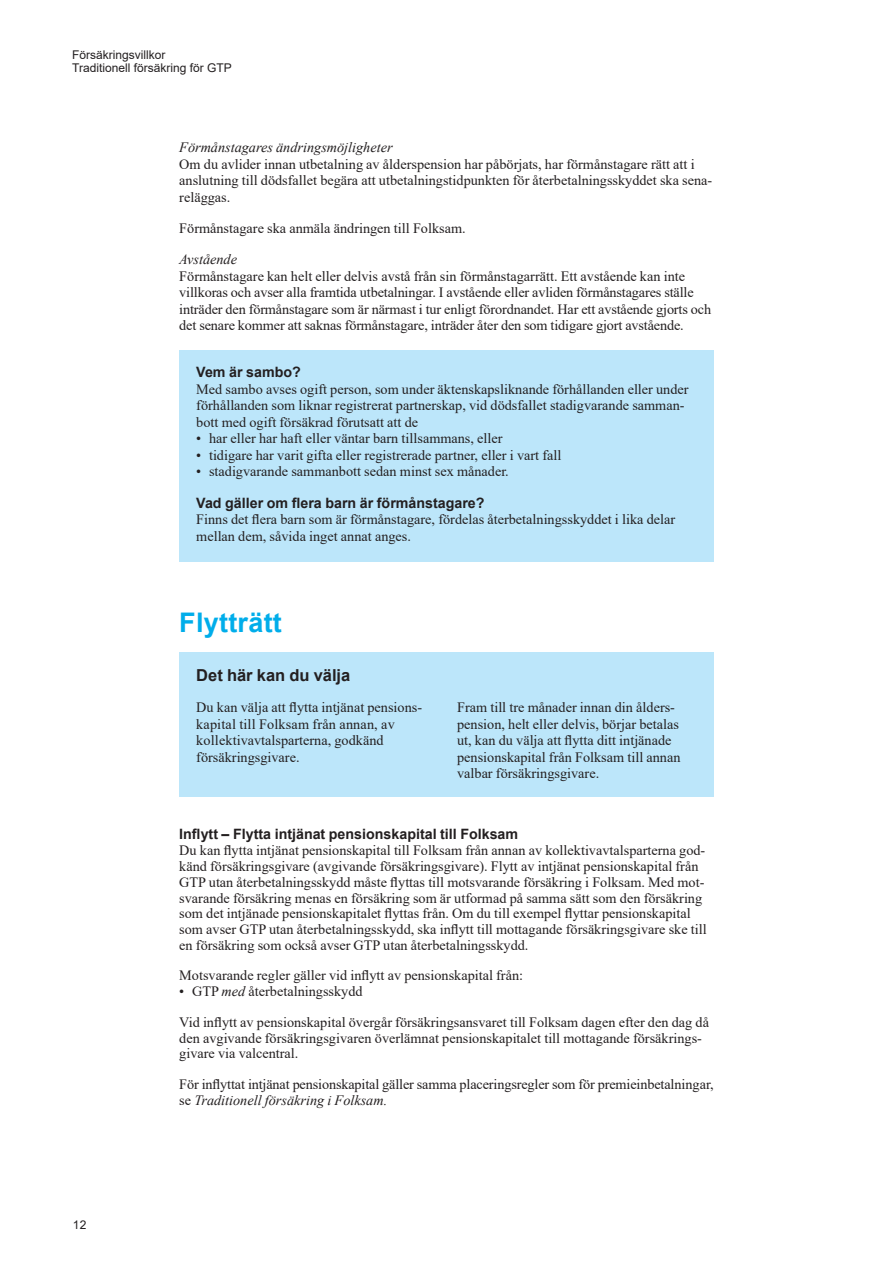
<style>
.page{position:relative;width:893px;height:1263px;background:#fff}
.page>*{position:absolute;margin:0;border:0;box-sizing:border-box;transform-origin:0 0}
._0_Rubrik_3_18pt_Ari{font:700 27px "Arial";letter-spacing:.01em;color:#00adea}
._0_Rubrik_5_11pt__Ar{font:700 16.5px "Arial";color:#231f20}
._0_Brödtext{font:14.25px/16.5px "Times New Roman";color:#231f20}
._0_Brödtext_nytt_sty{font:14.25px/16.5px "Times New Roman";color:#231f20}
._0_Rubrik_6_9_5pt_Ar{font:700 14.25px "Arial";color:#231f20}
._0_Rubrik_7_9_5pt__I{font:italic 14.25px "Times New Roman";color:#231f20}
.t1{font:12px/13.5px "Arial";color:#231f20}
.s1{font-style:italic}
</style>
<div class="page">
<div style="left:179px;top:350px;width:535px;height:211px;background:#bce6fa"></div>
<div style="left:179px;top:652px;width:535px;height:144px;background:#bce6fa"></div>
<p class="t1" style="left:72px;top:48px;width:161px">Försäkringsvillkor<br>Traditionell försäkring för GTP</p>
<p class="_0_Rubrik_7_9_5pt__I" style="left:179px;top:137px;width:215px">Förmånstagares ändringsmöjligheter</p>
<p class="_0_Brödtext" style="left:179px;top:155px;width:535px">Om du avlider innan utbetalning av ålderspension har påbörjats, har förmånstagare rätt att i anslutning till dödsfallet begära att utbetalningstidpunkten för återbetalningsskyddet ska sena&shy;reläggas.</p>
<p class="_0_Brödtext_nytt_sty" style="left:179px;top:219px;width:288px">Förmånstagare ska anmäla ändringen till Folksam.</p>
<p class="_0_Rubrik_7_9_5pt__I" style="left:179px;top:250px;width:59px">Avstående</p>
<p class="_0_Brödtext" style="left:179px;top:267px;width:533px">Förmånstagare kan helt eller delvis avstå från sin förmånstagarrätt. Ett avstående kan inte villkoras och avser alla framtida utbetalningar. I avstående eller avliden förmånstagares ställe inträder den förmånstagare som är närmast i tur enligt förordnandet. Har ett avstående gjorts och det senare kommer att saknas förmånstagare, inträder åter den som tidigare gjort avstående.</p>
<p class="_0_Rubrik_6_9_5pt_Ar" style="left:196px;top:362px;width:106px">Vem är sambo?</p>
<p class="_0_Brödtext" style="left:196px;top:380px;width:494px">Med sambo avses ogift person, som under äktenskapsliknande förhållanden eller under förhållanden som liknar registrerat partnerskap, vid dödsfallet stadigvarande samman&shy;bott med ogift försäkrad förutsatt att de</p>
<p class="_0_Brödtext" style="left:196px;top:430px;width:308px">• har eller har haft eller väntar barn tillsammans, eller</p>
<p class="_0_Brödtext" style="left:196px;top:446px;width:367px">• tidigare har varit gifta eller registrerade partner, eller i vart fall</p>
<p class="_0_Brödtext" style="left:196px;top:463px;width:314px">• stadigvarande sammanbott sedan minst sex månader.</p>
<p class="_0_Rubrik_6_9_5pt_Ar" style="left:196px;top:493px;width:290px">Vad gäller om flera barn är förmånstagare?</p>
<p class="_0_Brödtext" style="left:196px;top:511px;width:480px">Finns det flera barn som är förmånstagare, fördelas återbetalningsskyddet i lika delar mellan dem, såvida inget annat anges.</p>
<p class="_0_Rubrik_3_18pt_Ari" style="left:179px;top:604px;width:104px">Flytträtt</p>
<p class="_0_Rubrik_5_11pt__Ar" style="left:196px;top:663px;width:156px">Det här kan du välja</p>
<p class="_0_Brödtext_nytt_sty" style="left:196px;top:699px;width:227px">Du kan välja att flytta intjänat pensions&shy;kapital till Folksam från annan, av kollektivavtalsparterna, godkänd försäkringsgivare.</p>
<p class="_0_Brödtext" style="left:457px;top:699px;width:225px">Fram till tre månader innan din ålders&shy;pension, helt eller delvis, börjar betalas ut, kan du välja att flytta ditt intjänade pensionskapital från Folksam till annan valbar försäkringsgivare.</p>
<p class="t1" style="left:73px;top:1218px;width:15px">12</p>
<p class="_0_Rubrik_6_9_5pt_Ar" style="left:179px;top:824px;width:340px">Inflytt – Flytta intjänat pensionskapital till Folksam</p>
<p class="_0_Brödtext" style="left:179px;top:842px;width:529px;line-height:15.8px">Du kan flytta intjänat pensionskapital till Folksam från annan av kollektivavtalsparterna god&shy;känd försäkringsgivare (avgivande försäkringsgivare). Flytt av intjänat pensionskapital från GTP utan återbetalningsskydd måste flyttas till motsvarande försäkring i Folksam. Med mot&shy;svarande försäkring menas en försäkring som är utformad på samma sätt som den försäkring som det intjänade pensionskapitalet flyttas från. Om du till exempel flyttar pensionskapital som avser GTP utan återbetalningsskydd, ska inflytt till mottagande försäkringsgivare ske till en försäkring som också avser GTP utan återbetalningsskydd.</p>
<p class="_0_Brödtext_nytt_sty" style="left:179px;top:967px;width:345px">Motsvarande regler gäller vid inflytt av pensionskapital från:</p>
<p class="_0_Brödtext" style="left:179px;top:983px;width:185px">• GTP <span class="s1">med</span> återbetalningsskydd</p>
<p class="_0_Brödtext_nytt_sty" style="left:179px;top:1014px;width:531px;line-height:15.8px">Vid inflytt av pensionskapital övergår försäkringsansvaret till Folksam dagen efter den dag då den avgivande försäkringsgivaren överlämnat pensionskapitalet till mottagande försäkrings&shy;givare via valcentral.</p>
<p class="_0_Brödtext_nytt_sty" style="left:179px;top:1076px;width:536px;line-height:15.8px">För inflyttat intjänat pensionskapital gäller samma placeringsregler som för premieinbetalningar, se <span class="s1">Traditionell försäkring i Folksam.</span></p>
</div>
